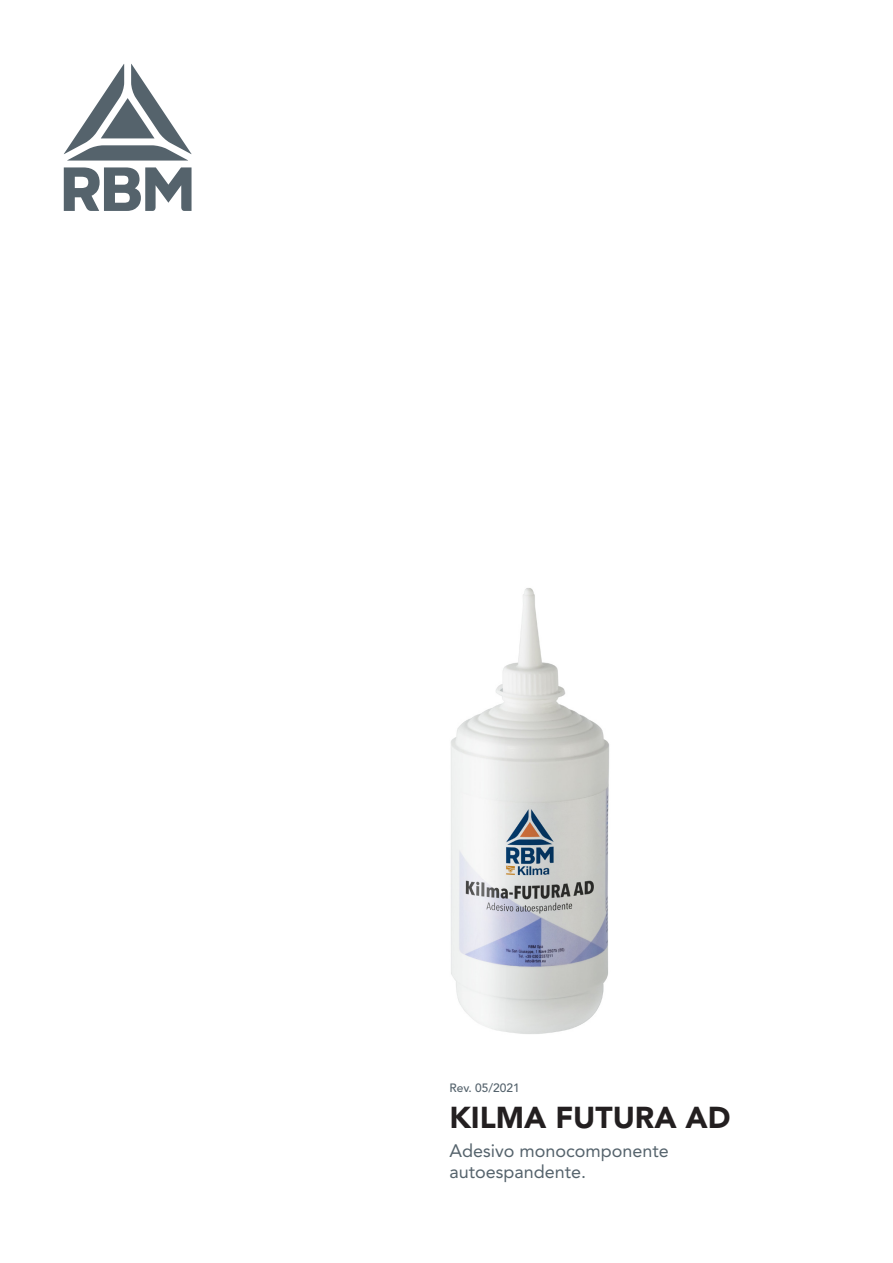
<style>
.page{position:relative;width:893px;height:1263px;background:#fff}
.page>*{position:absolute;margin:0;border:0;box-sizing:border-box;transform-origin:0 0}
.t1{font:900 30px "Avenir LT Pro";color:#231f20}
.t2{font:18px/21px "Avenir LT Pro";color:#55636c}
.t3{font:500 12px "Avenir LT Pro";color:#54626c}
</style>
<div class="page">
<svg style="left:64px;top:64px;width:128px;height:97px"></svg>
<svg style="left:64px;top:167px;width:128px;height:44px"></svg>
<img style="left:451px;top:588px;width:159px;height:446px">
<p class="t3" style="left:449px;top:1081px;width:72px">Rev. 05/2021</p>
<p class="t1" style="left:449px;top:1099px;width:283px">KILMA FUTURA AD</p>
<p class="t2" style="left:449px;top:1140px;width:221px">Adesivo monocomponente autoespandente.</p>
</div>
